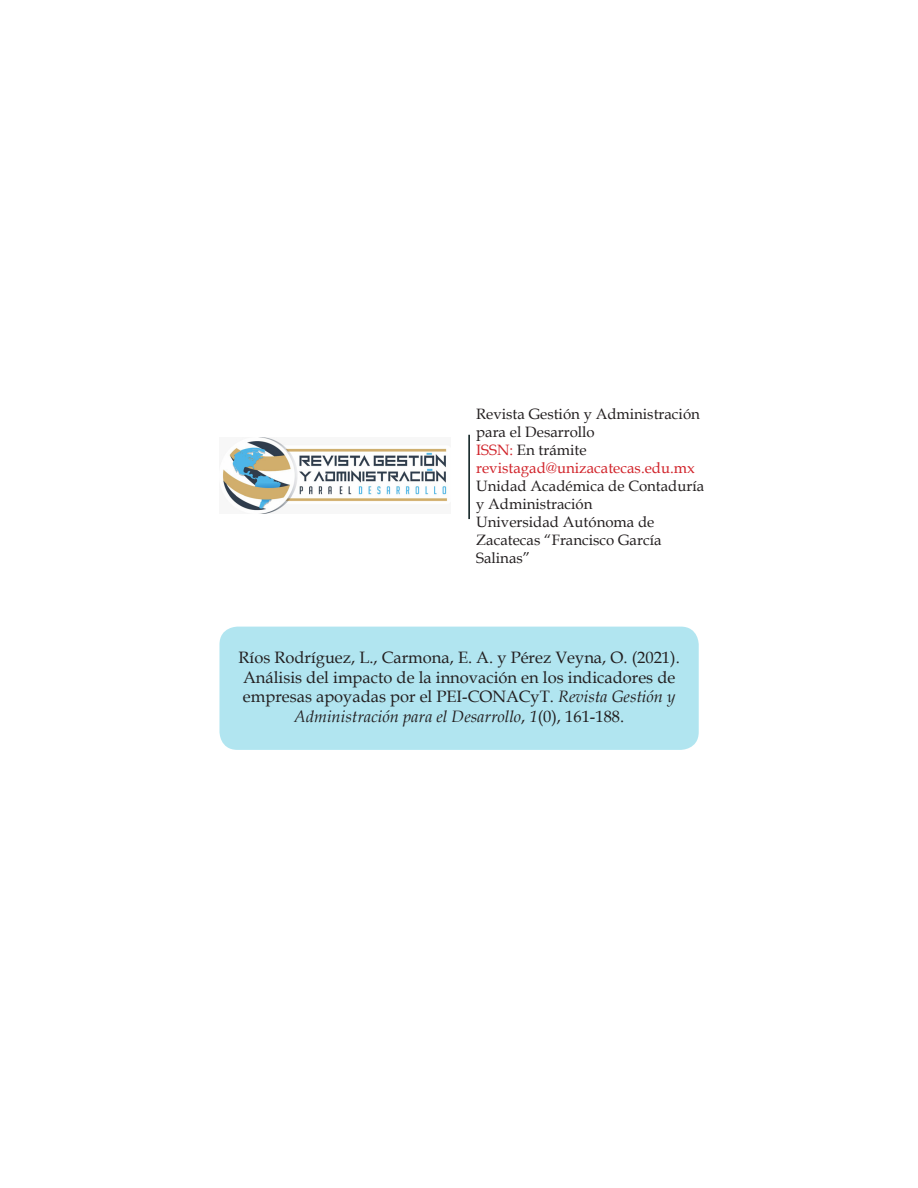
<style>
.page{position:relative;width:918px;height:1188px;background:#fff}
.page>*{position:absolute;margin:0;border:0;box-sizing:border-box;transform-origin:0 0}
.t1{font:16.5px/19.8px "Book Antiqua";color:#231f20;text-align:center}
.t2{font:15px/18px "Book Antiqua";color:#231f20}
.t3{font:15px "Book Antiqua";color:#d1232a}
.s1{color:#d1232a}
.s2{font-style:italic}
</style>
<div class="page">
<img style="left:223px;top:438px;width:224px;height:76px">
<hr style="left:468px;top:435px;width:2px;height:84px;background:#001415">
<div style="left:219px;top:627px;width:480px;height:123px;background:#b1e5f0;border-radius:18px"></div>
<p class="t2" style="left:476px;top:405px;width:225px">Revista Gestión y Administración para el Desarrollo</p>
<p class="t2" style="left:476px;top:441px;width:112px"><span class="s1">ISSN:</span> En trámite</p>
<p class="t3" style="left:476px;top:458px;width:220px">revistagad@unizacatecas.edu.mx</p>
<p class="t2" style="left:476px;top:477px;width:230px">Unidad Académica de Contaduría y Administración</p>
<p class="t2" style="left:476px;top:513px;width:180px">Universidad Autónoma de</p>
<p class="t2" style="left:476px;top:531px;width:187px">Zacatecas “Francisco García</p>
<p class="t2" style="left:476px;top:549px;width:56px">Salinas”</p>
<p class="t1" style="left:239px;top:647px;width:443px">Ríos Rodríguez, L., Carmona, E. A. y Pérez Veyna, O. (2021).<br>Análisis del impacto de la innovación en los indicadores de empresas apoyadas por el PEI-CONACyT. <span class="s2">Revista Gestión y Administración para el Desarrollo</span>, <span class="s2">1</span>(0), 161-188.</p>
</div>
